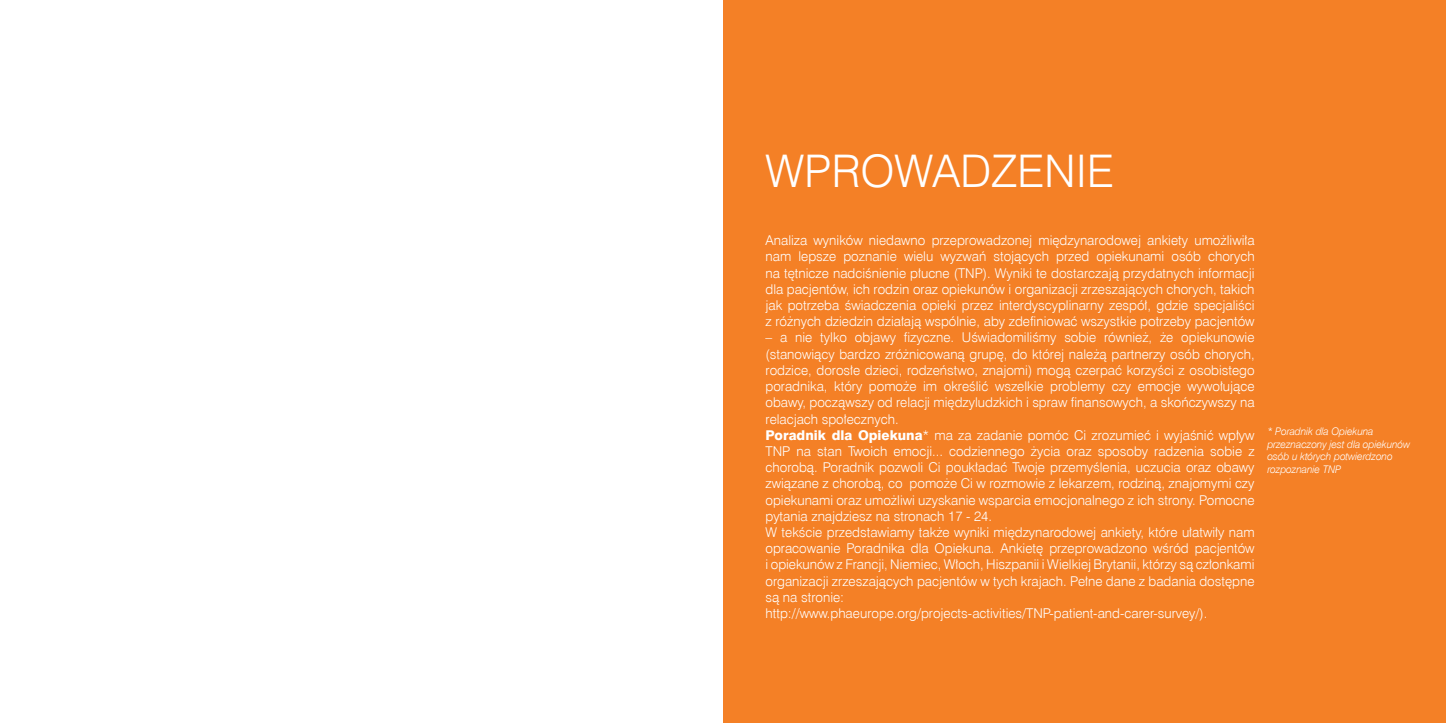
<style>
.page{position:relative;width:1446px;height:723px;background:#fff}
.page>*{position:absolute;margin:0;border:0;box-sizing:border-box;transform-origin:0 0}
.t1{font:45px "Swis 721 Lt EU";color:#fff}
.t2{font:13.5px/16.2px "Swis 721 Lt EU";color:#fff;text-align:justify}
.t3{font:italic 10.5px/12.6px "Swis 721 Lt EU";letter-spacing:-.01em;color:#fff}
.s1{font-family:"Swis 721 Hv EU"}
</style>
<div class="page">
<div style="left:723px;top:0;width:723px;height:723px;background:#f48026"></div>
<h1 class="t1" style="left:765px;top:143px;width:158px">Wprowadzenie</h1>
<p class="t2" style="left:765px;top:233px;width:491px">Analiza wyników niedawno przeprowadzonej międzynarodowej ankiety umożliwiła nam lepsze poznanie wielu wyzwań stojących przed opiekunami osób chorych na tętnicze nadciśnienie płucne (TNP). Wyniki te dostarczają przydatnych informacji dla pacjentów, ich rodzin oraz opiekunów i organizacji zrzeszających chorych, takich jak potrzeba świadczenia opieki przez interdyscyplinarny zespół, gdzie specjaliści z różnych dziedzin działają wspólnie, aby zdefiniować wszystkie potrzeby pacjentów</p>
<p class="t2" style="left:765px;top:330px;width:491px;text-align:left">– a nie tylko objawy fizyczne. Uświadomiliśmy sobie również, że opiekunowie (stanowiący bardzo zróżnicowaną grupę, do której należą partnerzy osób chorych, rodzice, dorosłe dzieci, rodzeństwo, znajomi) mogą czerpać korzyści z osobistego poradnika, który pomoże im określić wszelkie problemy czy emocje wywołujące obawy, począwszy od relacji międzyludzkich i spraw finansowych, a skończywszy na relacjach społecznych.<br><span class="s1">Poradnik dla Opiekuna</span>* ma za zadanie pomóc Ci zrozumieć i wyjaśnić wpływ TNP na stan Twoich emocji... codziennego życia oraz sposoby radzenia sobie z chorobą. Poradnik pozwoli Ci poukładać Twoje przemyślenia, uczucia oraz obawy związane z chorobą, co pomoże Ci w rozmowie z lekarzem, rodziną, znajomymi czy opiekunami oraz umożliwi uzyskanie wsparcia emocjonalnego z ich strony. Pomocne pytania znajdziesz na stronach 17 - 24.<br>W tekście przedstawiamy także wyniki międzynarodowej ankiety, które ułatwiły nam opracowanie Poradnika dla Opiekuna. Ankietę przeprowadzono wśród pacjentów i opiekunów z Francji, Niemiec, Włoch, Hiszpanii i Wielkiej Brytanii, którzy są członkami organizacji zrzeszających pacjentów w tych krajach. Pełne dane z badania dostępne są na stronie: http://www.phaeurope.org/projects-activities/TNP-patient-and-carer-survey/).</p>
<p class="t3" style="left:1267px;top:425px;width:145px">* Poradnik dla Opiekuna przeznaczony jest dla opiekunów osób u których potwierdzono rozpoznanie TNP</p>
</div>
